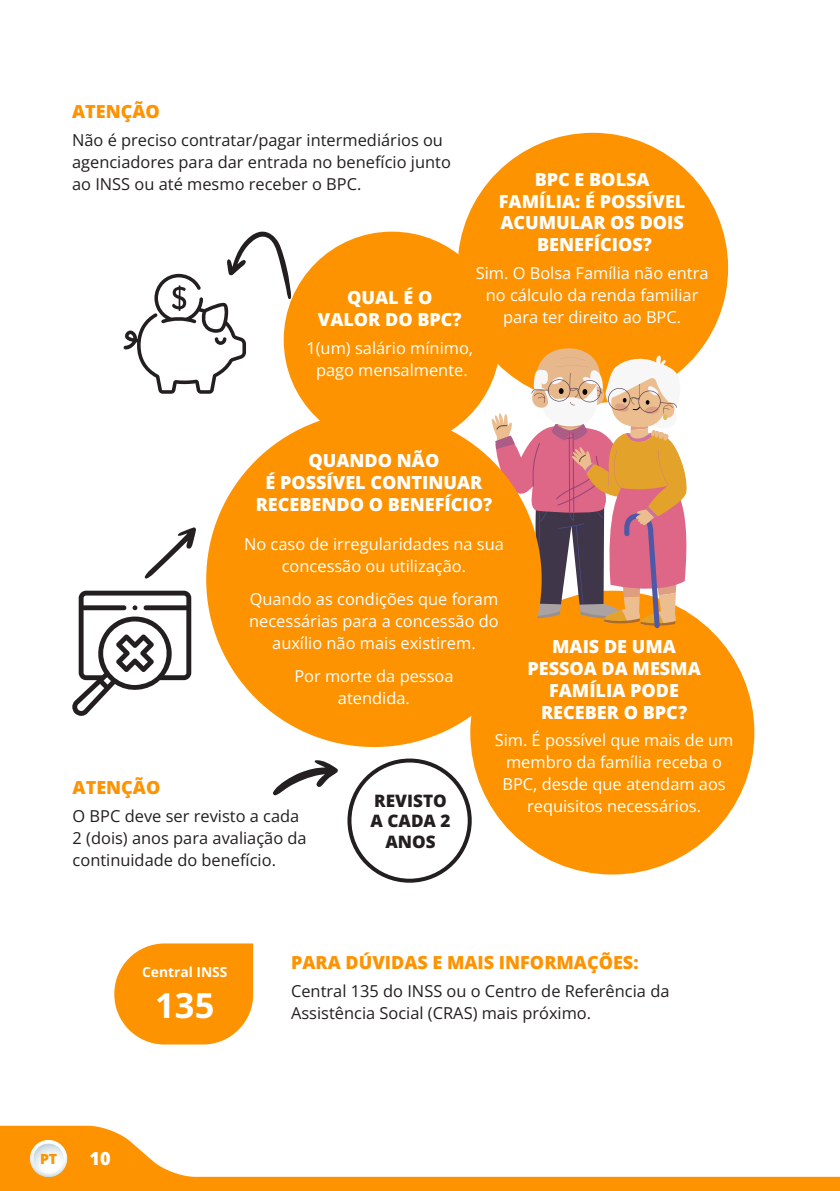
<style>
.page{position:relative;width:840px;height:1191px;background:#fff}
.page>*{position:absolute;margin:0;border:0;box-sizing:border-box;transform-origin:0 0}
.t1{font:700 34.4px "Open Sans";color:#fff}
.t2{font:800 18px/21.8px "Open Sans";color:#fff;text-align:center}
.t3{font:800 18px "Open Sans";color:#fd9303}
.t4{font:800 17.2px/20.6px "Open Sans";color:#231f20;text-align:center}
.t5{font:16.4px/22px "Open Sans";color:#fff;text-align:center}
.t6{font:16.4px/22px "Open Sans";color:#231f20}
.t7{font:800 14px "Open Sans";color:#fd9301}
.t8{font:700 13.8px "Open Sans";color:#fff}
</style>
<div class="page">
<div style="left:283px;top:232px;width:217px;height:216px;background:#fd9301;border-radius:50%"></div>
<div style="left:457px;top:133px;width:270px;height:270px;background:#fd9301;border-radius:50%"></div>
<div style="left:470px;top:590px;width:284px;height:284px;background:#fd9301;border-radius:50%"></div>
<svg style="left:0;top:1125px;width:839px;height:66px"></svg>
<svg style="left:490px;top:348px;width:202px;height:280px"></svg>
<div style="left:206px;top:412px;width:335px;height:335px;background:#fd9301;border-radius:50%"></div>
<svg style="left:273px;top:760px;width:65px;height:36px"></svg>
<svg style="left:144px;top:527px;width:52px;height:52px"></svg>
<svg style="left:123px;top:231px;width:168px;height:163px"></svg>
<svg style="left:72px;top:590px;width:119px;height:126px"></svg>
<div style="left:347px;top:758px;width:124px;height:124px;border:4px solid #231f20;border-radius:50%"></div>
<svg style="left:114px;top:943px;width:139px;height:101px;background:#fd9f1f"></svg>
<svg style="left:30px;top:1140px;width:37px;height:37px"></svg>
<p class="t3" style="left:72px;top:99px;width:89px">ATENÇÃO</p>
<p class="t6" style="left:72px;top:128px;width:380px">Não é preciso contratar/pagar intermediários ou agenciadores para dar entrada no benefício junto ao INSS ou até mesmo receber o BPC.</p>
<p class="t2" style="left:498px;top:168px;width:188px">BPC E BOLSA<br>FAMÍLIA: É POSSÍVEL<br>ACUMULAR OS DOIS<br>BENEFÍCIOS?</p>
<p class="t5" style="left:475px;top:262px;width:234px">Sim. O Bolsa Família não entra no cálculo da renda familiar para ter direito ao BPC.</p>
<p class="t2" style="left:317px;top:286px;width:145px">QUAL É O<br>VALOR DO BPC?</p>
<p class="t5" style="left:306px;top:337px;width:168px">1(um) salário mínimo, pago mensalmente.</p>
<p class="t2" style="left:255px;top:449px;width:238px">QUANDO NÃO<br>É POSSÍVEL CONTINUAR<br>RECEBENDO O BENEFÍCIO?</p>
<p class="t5" style="left:244px;top:532px;width:261px">No caso de irregularidades na sua concessão ou utilização.</p>
<p class="t5" style="left:249px;top:587px;width:251px">Quando as condições que foram necessárias para a concessão do auxílio não mais existirem.</p>
<p class="t5" style="left:294px;top:665px;width:161px">Por morte da pessoa atendida.</p>
<p class="t2" style="left:527px;top:635px;width:175px">MAIS DE UMA<br>PESSOA DA MESMA<br>FAMÍLIA PODE<br>RECEBER O BPC?</p>
<p class="t5" style="left:494px;top:729px;width:240px">Sim. É possível que mais de um membro da família receba o<br>BPC, desde que atendam aos requisitos necessários.</p>
<p class="t3" style="left:73px;top:775px;width:89px">ATENÇÃO</p>
<p class="t6" style="left:73px;top:804px;width:235px">O BPC deve ser revisto a cada<br>2 (dois) anos para avaliação da continuidade do benefício.</p>
<p class="t4" style="left:370px;top:789px;width:81px">REVISTO<br>A CADA 2<br>ANOS</p>
<p class="t8" style="left:142px;top:962px;width:87px">Central INSS</p>
<p class="t1" style="left:155px;top:982px;width:61px">135</p>
<p class="t3" style="left:291px;top:950px;width:349px">PARA DÚVIDAS E MAIS INFORMAÇÕES:</p>
<p class="t6" style="left:291px;top:979px;width:380px">Central 135 do INSS ou o Centro de Referência da<br>Assistência Social (CRAS) mais próximo.</p>
<p class="t7" style="left:40px;top:1149px;width:19px">PT</p>
<p class="t2" style="left:90px;top:1147px;width:23px">10</p>
</div>
